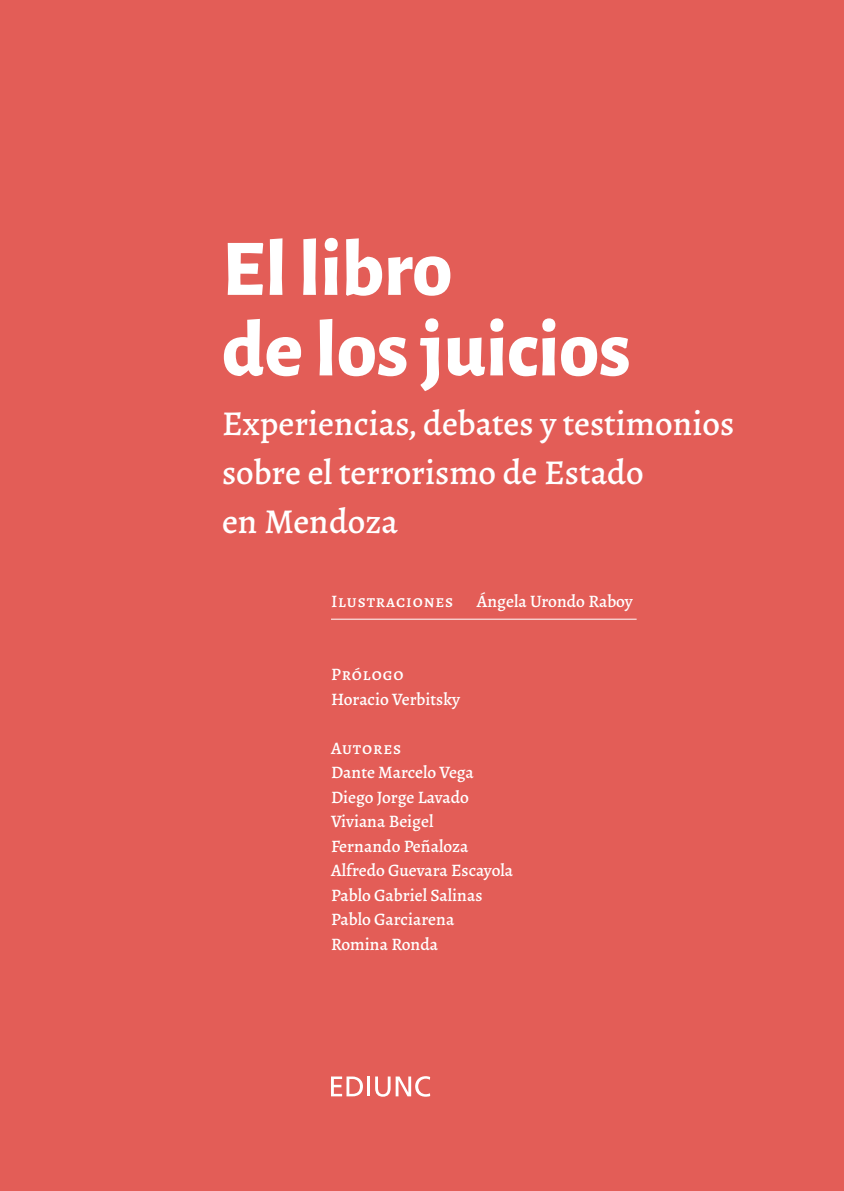
<style>
.page{position:relative;width:844px;height:1191px;background:#fff}
.page>*{position:absolute;margin:0;border:0;box-sizing:border-box;transform-origin:0 0}
.t1{font:800 80.5px/80.5px "Alegreya Sansht Pro";color:#fff}
.t2{font:500 35px/49px "Alegreyaht Pro";color:#fff}
.t3{font:500 17.5px/24.5px "Alegreyaht Pro";color:#fff}
.t4{font:500 17.5px/24.5px "Alegreyaht Pro";letter-spacing:.045em;color:#fff}
.t5{font:500 17.5px "Alegreyaht Pro";letter-spacing:.05em;color:#fff}
</style>
<div class="page">
<div style="left:1px;top:0;width:842px;height:1191px;background:#e35d57"></div>
<hr style="left:331px;top:619px;width:305px;height:1px;background:#fff">
<svg style="left:331px;top:1076px;width:32px;height:20px"></svg>
<hr style="left:367px;top:1076px;width:3px;height:20px;background:#fff">
<svg style="left:375px;top:1076px;width:55px;height:20px"></svg>
<h1 class="t1" style="left:222px;top:223px;width:410px">El libro<br>de los juicios</h1>
<h2 class="t2" style="left:222px;top:398px;width:513px">Experiencias, debates y testimonios sobre el terrorismo de Estado<br>en Mendoza</h2>
<p class="t5" style="left:331px;top:589px;width:124px">Ilustraciones</p>
<p class="t3" style="left:476px;top:588px;width:157px">Ángela Urondo Raboy</p>
<p class="t4" style="left:331px;top:662px;width:131px">Prólogo<br>Horacio Verbitsky</p>
<p class="t3" style="left:331px;top:735px;width:183px">Autores<br>Dante Marcelo Vega<br>Diego Jorge Lavado<br>Viviana Beigel<br>Fernando Peñaloza<br>Alfredo Guevara Escayola<br>Pablo Gabriel Salinas<br>Pablo Garciarena<br>Romina Ronda</p>
</div>
